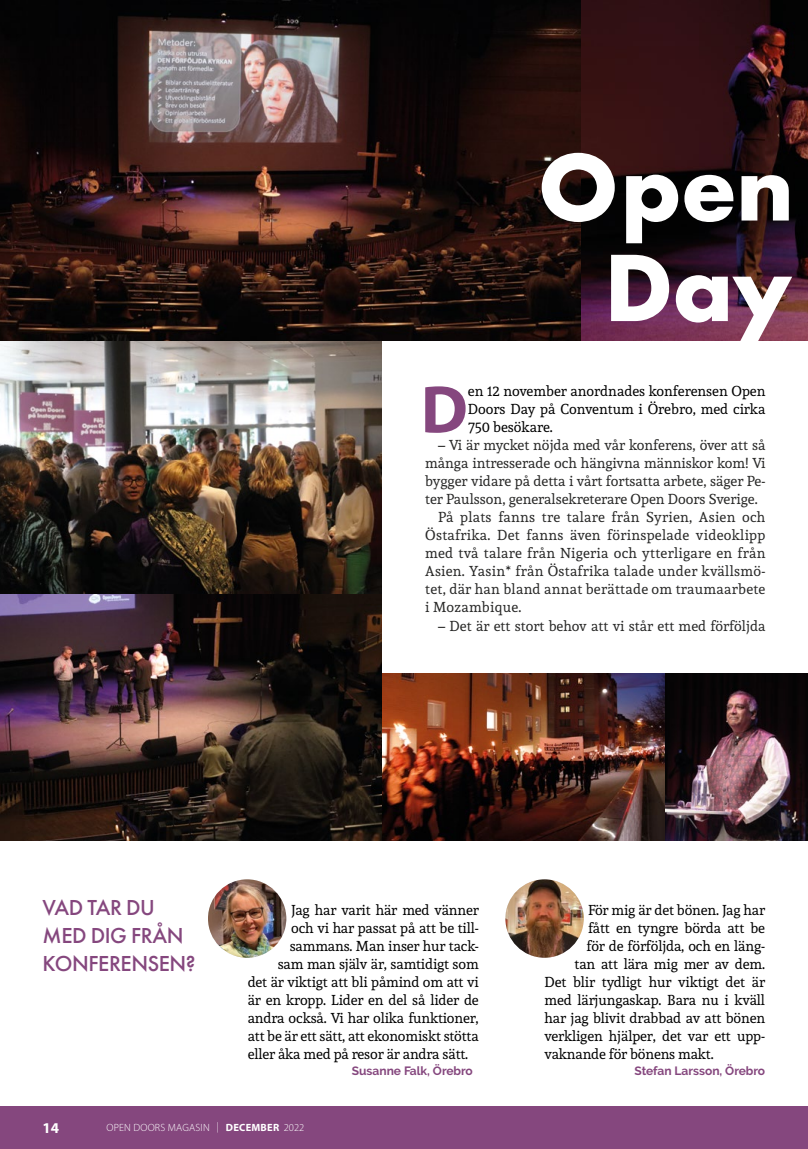
<style>
.page{position:relative;width:808px;height:1149px;background:#fff}
.page>*{position:absolute;margin:0;border:0;box-sizing:border-box;transform-origin:0 0}
.t1{font:700 99.3px/100.5px "Futura PT";letter-spacing:-.01em;color:#fff;text-align:right}
.t2{font:700 67.65px "Myriad Pro";color:#85477e}
.t3{font:500 22.5px/28px "Futura PT";letter-spacing:-.02em;color:#85477e}
.t4{font:700 15px "Myriad Pro";color:#fff}
.t5{font:14.25px/18px "Andada";letter-spacing:-.01em;color:#000;text-align:justify}
.t6{font:14.25px "Andada";letter-spacing:.02em;color:#282827}
.t7{font:14.25px "Andada";color:#282827}
.t8{font:700 12px "Raleway";color:#85477e}
.t9{font:300 10.5px "Myriad Pro";letter-spacing:.02em;color:#fff}
.s1{font-family:"Proxima Nova";font-weight:400;font-size:10.5px;color:#fff}
.s2{font-weight:700}
</style>
<div class="page">
<div style="left:0;top:1106px;width:808px;height:42px;background:#85477e"></div>
<img style="left:0;top:593px;width:383px;height:247px">
<img style="left:383px;top:673px;width:283px;height:167px">
<img style="left:666px;top:673px;width:142px;height:167px">
<img style="left:0;top:341px;width:382px;height:252px">
<img style="left:580px;top:0;width:228px;height:341px">
<svg style="left:0;top:0;width:580px;height:341px;background:#2f1e1b"></svg>
<img style="left:208px;top:879px;width:78px;height:78px;border-radius:39px">
<img style="left:505px;top:879px;width:79px;height:78px;border-radius:39px">
<h1 class="t1" style="left:538px;top:134px;width:258px">Open<br>Day</h1>
<h2 class="t2" style="left:421px;top:365px;width:49px">D</h2>
<p class="t5" style="left:468px;top:382px;width:299px">en 12 november anordnades konferensen Open Doors Day på Conventum i Örebro, med cirka 750 besökare.</p>
<p class="t7" style="left:438px;top:436px;width:329px">– Vi är mycket nöjda med vår konferens, över att så</p>
<p class="t7" style="left:425px;top:454px;width:342px">många intresserade och hängivna människor kom! Vi</p>
<p class="t7" style="left:425px;top:472px;width:342px">bygger vidare på detta i vårt fortsatta arbete, säger Pe-</p>
<p class="t7" style="left:425px;top:490px;width:334px">ter Paulsson, generalsekreterare Open Doors Sverige.</p>
<p class="t6" style="left:438px;top:508px;width:329px">På plats fanns tre talare från Syrien, Asien och</p>
<p class="t6" style="left:425px;top:526px;width:342px">Östafrika. Det fanns även förinspelade videoklipp</p>
<p class="t6" style="left:425px;top:544px;width:342px">med två talare från Nigeria och ytterligare en från</p>
<p class="t6" style="left:425px;top:562px;width:342px">Asien. Yasin* från Östafrika talade under kvällsmö-</p>
<p class="t6" style="left:425px;top:580px;width:342px">tet, där han bland annat berättade om traumaarbete</p>
<p class="t6" style="left:425px;top:598px;width:98px">i Mozambique.</p>
<p class="t7" style="left:438px;top:616px;width:329px">– Det är ett stort behov att vi står ett med förföljda</p>
<h3 class="t3" style="left:43px;top:893px;width:154px">VAD TAR DU<br>MED DIG FRÅN<br>KONFERENSEN?</h3>
<p class="t5" style="left:291px;top:900px;width:189px">Jag har varit här med vänner</p>
<p class="t5" style="left:291px;top:918px;width:189px">och vi har passat på att be till-</p>
<p class="t5" style="left:290px;top:936px;width:190px">sammans. Man inser hur tack-</p>
<p class="t5" style="left:278px;top:954px;width:202px">sam man själv är, samtidigt som</p>
<p class="t5" style="left:248px;top:972px;width:232px">det är viktigt att bli påmind om att vi</p>
<p class="t5" style="left:248px;top:990px;width:233px">är en kropp. Lider en del så lider de</p>
<p class="t5" style="left:248px;top:1008px;width:232px">andra också. Vi har olika funktioner,</p>
<p class="t5" style="left:248px;top:1026px;width:232px">att be är ett sätt, att ekonomiskt stötta</p>
<p class="t5" style="left:248px;top:1044px;width:222px">eller åka med på resor är andra sätt.</p>
<p class="t8" style="left:352px;top:1063px;width:128px">Susanne Falk, Örebro<span class="s1">o</span></p>
<p class="t5" style="left:588px;top:900px;width:178px">För mig är det bönen. Jag har</p>
<p class="t5" style="left:588px;top:918px;width:179px">fått en tyngre börda att be</p>
<p class="t5" style="left:586px;top:936px;width:180px">för de förföljda, och en läng-</p>
<p class="t5" style="left:574px;top:954px;width:192px">tan att lära mig mer av dem.</p>
<p class="t5" style="left:544px;top:972px;width:222px">Det blir tydligt hur viktigt det är</p>
<p class="t5" style="left:544px;top:990px;width:222px">med lärjungaskap. Bara nu i kväll</p>
<p class="t5" style="left:544px;top:1008px;width:222px">har jag blivit drabbad av att bönen</p>
<p class="t5" style="left:544px;top:1026px;width:222px">verkligen hjälper, det var ett upp-</p>
<p class="t5" style="left:544px;top:1044px;width:171px">vaknande för bönens makt.</p>
<p class="t8" style="left:634px;top:1063px;width:132px">Stefan Larsson, Örebro</p>
<p class="t4" style="left:43px;top:1117px;width:18px">14</p>
<p class="t9" style="left:106px;top:1121px;width:199px">OPEN DOORS MAGASIN | <span class="s2">DECEMBER</span> 2022</p>
</div>
